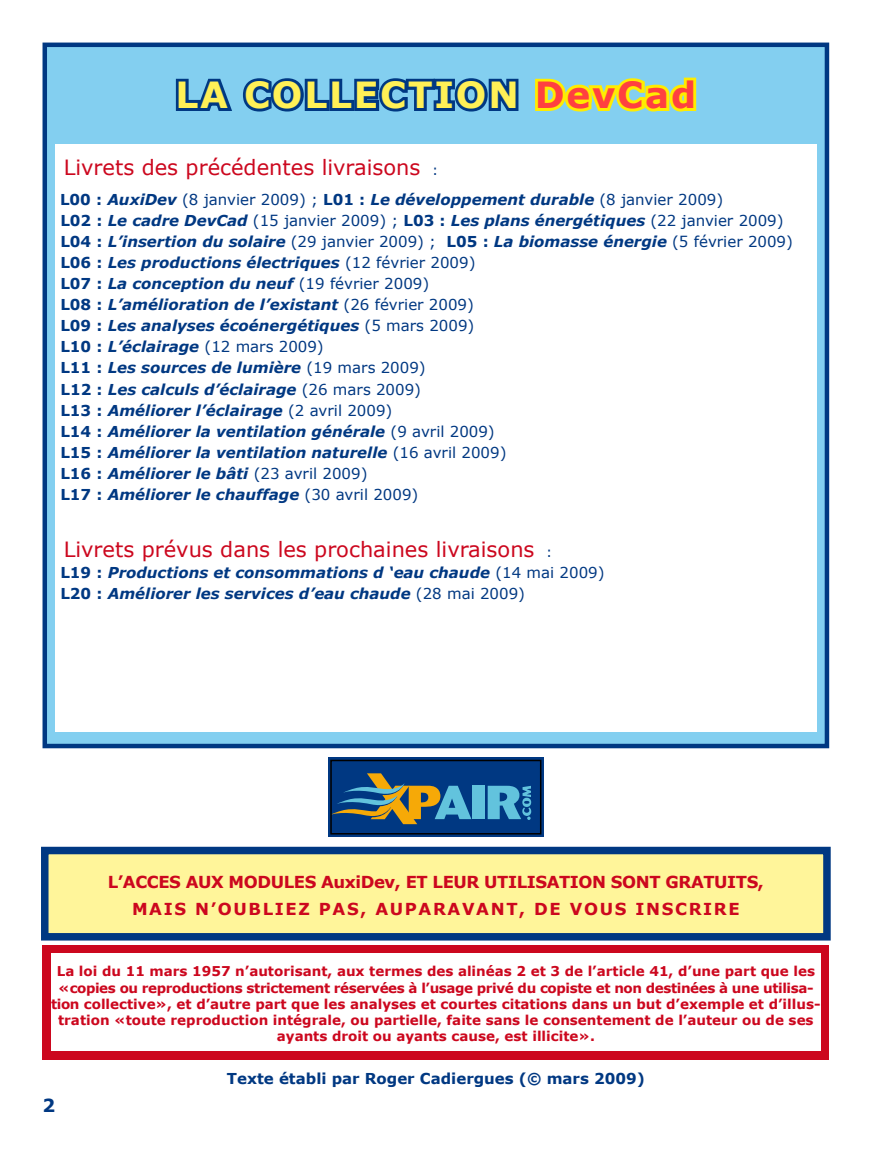
<style>
.page{position:relative;width:893px;height:1149px;background:#fff}
.page>*{position:absolute;margin:0;border:0;box-sizing:border-box;transform-origin:0 0}
.t1{font:700 36px "Verdana";letter-spacing:.05em;color:#fff056}
.t2{font:21px "Verdana";color:#cc071e}
.t3{font:700 18px "Verdana";color:#003882}
.t4{font:700 16.5px/27px "Verdana";letter-spacing:-.025em;color:#cc071e;text-align:center}
.t5{font:italic 700 15px/21px "Verdana";color:#003882}
.t6{font:700 15px "Verdana";color:#003882}
.t7{font:700 13.5px/16.2px "Verdana";color:#cc071e;text-align:center}
.s1{color:#ff4040}
.s2{font-size:13.5px;color:#003882}
.s3{font-style:normal}
.s4{font-weight:400;font-style:normal}
</style>
<div class="page">
<div style="left:43px;top:944px;width:786px;height:115px;background:#cc071e"></div>
<div style="left:51px;top:952px;width:770px;height:98px;background:#fff"></div>
<div style="left:45px;top:850px;width:782px;height:86px;background:#fff59a"></div>
<div style="left:41px;top:846px;width:790px;height:94px;border:8px solid #003882"></div>
<div style="left:328px;top:757px;width:216px;height:79px;background:#003882"></div>
<div style="left:472px;top:785px;width:13px;height:33px;background:#62c3dd"></div>
<svg style="left:488px;top:785px;width:43px;height:34px"></svg>
<svg style="left:333px;top:773px;width:138px;height:50px"></svg>
<div style="left:330px;top:759px;width:211px;height:75px;border:2px solid #000"></div>
<div style="left:45px;top:45px;width:782px;height:700px;background:#83cff0"></div>
<svg style="left:175px;top:78px;width:344px;height:34px"></svg>
<svg style="left:535px;top:77px;width:162px;height:35px"></svg>
<div style="left:43px;top:43px;width:786px;height:705px;border:4px solid #003882"></div>
<div style="left:55px;top:145px;width:761px;height:586px;background:#fff"></div>
<h1 class="t1" style="left:176px;top:72px;width:522px">LA COLLECTION <span class="s1">DevCad</span></h1>
<h2 class="t2" style="left:64px;top:154px;width:376px">Livrets des précédentes livraisons <span class="s2">:</span></h2>
<p class="t5" style="left:60px;top:189px;width:734px"><span class="s3">L00 :</span> AuxiDev <span class="s4">(8 janvier 2009) ;</span> <span class="s3">L01 :</span> Le développement durable <span class="s4">(8 janvier 2009)<br></span><span class="s3">L02 :</span> Le cadre DevCad <span class="s4">(15 janvier 2009) ;</span> <span class="s3">L03 :</span> Les plans énergétiques <span class="s4">(22 janvier 2009)<br></span><span class="s3">L04 :</span> L’insertion du solaire <span class="s4">(29 janvier 2009) ;</span> <span class="s3">L05 :</span> La biomasse énergie <span class="s4">(5 février 2009)<br></span><span class="s3">L06 :</span> Les productions électriques <span class="s4">(12 février 2009)<br></span><span class="s3">L07 :</span> La conception du neuf <span class="s4">(19 février 2009)<br></span><span class="s3">L08 :</span> L’amélioration de l’existant <span class="s4">(26 février 2009)<br></span><span class="s3">L09 :</span> Les analyses écoénergétiques <span class="s4">(5 mars 2009)<br></span><span class="s3">L10 :</span> L’éclairage <span class="s4">(12 mars 2009)<br></span><span class="s3">L11 :</span> Les sources de lumière <span class="s4">(19 mars 2009)<br></span><span class="s3">L12 :</span> Les calculs d’éclairage <span class="s4">(26 mars 2009)<br></span><span class="s3">L13 :</span> Améliorer l’éclairage <span class="s4">(2 avril 2009)<br></span><span class="s3">L14 :</span> Améliorer la ventilation générale <span class="s4">(9 avril 2009)<br></span><span class="s3">L15 :</span> Améliorer la ventilation naturelle <span class="s4">(16 avril 2009)<br></span><span class="s3">L16 :</span> Améliorer le bâti <span class="s4">(23 avril 2009)<br></span><span class="s3">L17 :</span> Améliorer le chauffage <span class="s4">(30 avril 2009)</span></p>
<h2 class="t2" style="left:64px;top:535px;width:490px">Livrets prévus dans les prochaines livraisons <span class="s2">:</span></h2>
<p class="t5" style="left:60px;top:561px;width:546px"><span class="s3">L19 :</span> Productions et consommations d ‘eau chaude <span class="s4">(14 mai 2009)<br></span><span class="s3">L20 :</span> Améliorer les services d’eau chaude <span class="s4">(28 mai 2009)</span></p>
<p class="t4" style="left:108px;top:867px;width:658px">L’ACCES AUX MODULES AuxiDev, ET LEUR UTILISATION SONT GRATUITS,<br>MAIS N’OUBLIEZ PAS, AUPARAVANT, DE VOUS INSCRIRE</p>
<p class="t7" style="left:51px;top:962px;width:771px">La loi du 11 mars 1957 n’autorisant, aux termes des alinéas 2 et 3 de l’article 41, d’une part que les «copies ou reproductions strictement réservées à l’usage privé du copiste et non destinées à une utilisa&shy;tion collective», et d’autre part que les analyses et courtes citations dans un but d’exemple et d’illus&shy;tration «toute reproduction intégrale, ou partielle, faite sans le consentement de l’auteur ou de ses ayants droit ou ayants cause, est illicite».</p>
<p class="t3" style="left:43px;top:1093px;width:14px">2</p>
<p class="t6" style="left:227px;top:1068px;width:419px">Texte établi par Roger Cadiergues (© mars 2009)</p>
</div>
